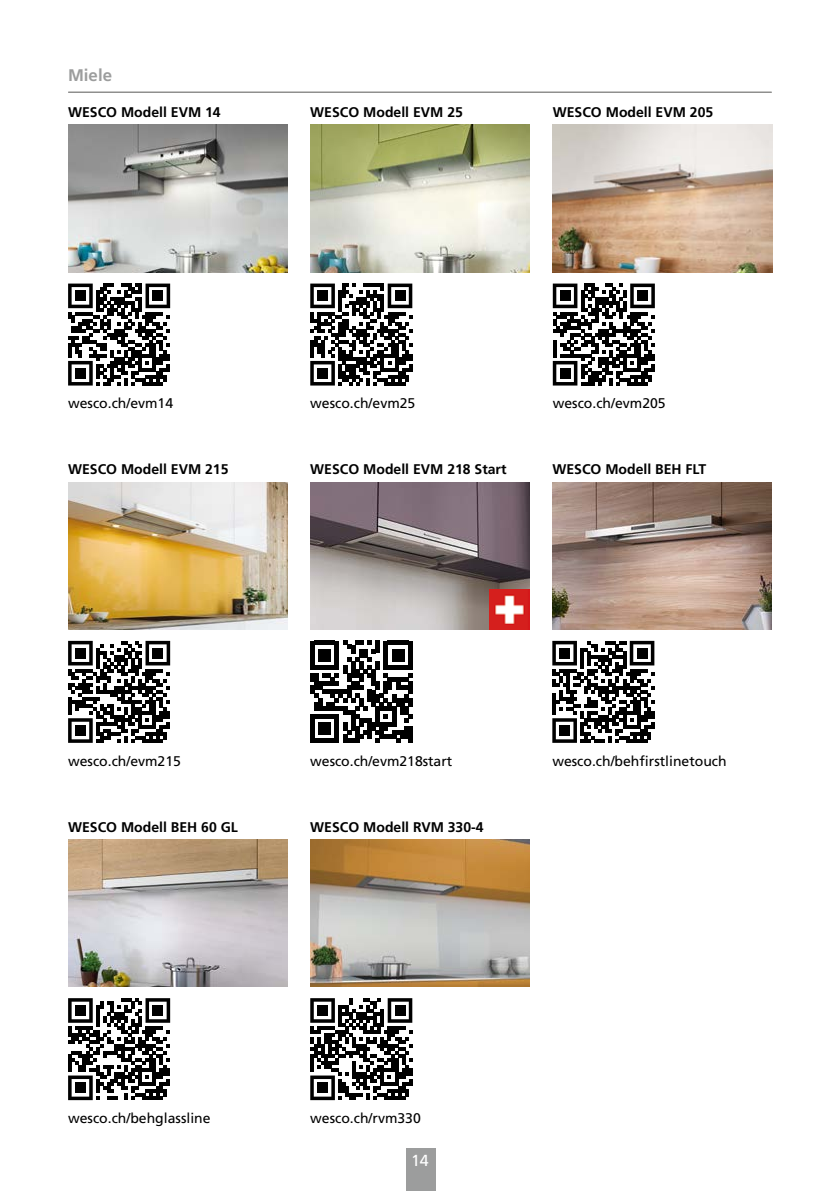
<style>
.page{position:relative;width:840px;height:1191px;background:#fff}
.page>*{position:absolute;margin:0;border:0;box-sizing:border-box;transform-origin:0 0}
.t1{font:700 16.8px "Frutiger LT Pro";color:#9c9d9d}
.t2{font:16px "Frutiger LT Pro";color:#fff}
.t3{font:700 14px "Frutiger LT Pro";color:#000}
.t4{font:14px "Frutiger LT Pro";color:#000}
</style>
<div class="page">
<div style="left:406px;top:1148px;width:29px;height:43px;background:#9c9d9d"></div>
<hr style="left:68px;top:92px;width:703px;height:1px;background:#878786">
<img style="left:310px;top:839px;width:219px;height:147px">
<img style="left:310px;top:125px;width:219px;height:147px">
<img style="left:68px;top:125px;width:219px;height:147px">
<img style="left:552px;top:125px;width:219px;height:147px">
<img style="left:68px;top:482px;width:219px;height:147px">
<img style="left:310px;top:482px;width:219px;height:147px">
<img style="left:552px;top:482px;width:219px;height:147px">
<img style="left:68px;top:839px;width:219px;height:147px">
<img style="left:489px;top:589px;width:40px;height:40px">
<svg style="left:310px;top:998px;width:102px;height:102px"></svg>
<div style="left:317px;top:1005px;width:10px;height:10px;background:#000"></div>
<div style="left:394px;top:1005px;width:11px;height:10px;background:#000"></div>
<div style="left:317px;top:1082px;width:10px;height:11px;background:#000"></div>
<svg style="left:310px;top:283px;width:102px;height:103px"></svg>
<div style="left:317px;top:290px;width:10px;height:11px;background:#000"></div>
<div style="left:394px;top:290px;width:11px;height:11px;background:#000"></div>
<div style="left:317px;top:368px;width:10px;height:10px;background:#000"></div>
<svg style="left:68px;top:283px;width:102px;height:103px"></svg>
<div style="left:75px;top:290px;width:11px;height:11px;background:#000"></div>
<div style="left:152px;top:290px;width:11px;height:11px;background:#000"></div>
<div style="left:75px;top:368px;width:11px;height:10px;background:#000"></div>
<svg style="left:552px;top:283px;width:102px;height:103px"></svg>
<div style="left:559px;top:290px;width:11px;height:11px;background:#000"></div>
<div style="left:637px;top:290px;width:10px;height:11px;background:#000"></div>
<div style="left:559px;top:368px;width:11px;height:10px;background:#000"></div>
<svg style="left:68px;top:641px;width:102px;height:102px"></svg>
<div style="left:75px;top:648px;width:11px;height:10px;background:#000"></div>
<div style="left:152px;top:648px;width:11px;height:10px;background:#000"></div>
<div style="left:75px;top:725px;width:11px;height:11px;background:#000"></div>
<svg style="left:310px;top:641px;width:102px;height:102px"></svg>
<hr style="left:408px;top:726px;width:4px;height:17px;background:#000">
<svg style="left:552px;top:641px;width:102px;height:102px"></svg>
<div style="left:559px;top:648px;width:10px;height:10px;background:#000"></div>
<div style="left:636px;top:648px;width:11px;height:10px;background:#000"></div>
<div style="left:559px;top:725px;width:10px;height:11px;background:#000"></div>
<svg style="left:68px;top:998px;width:102px;height:102px"></svg>
<div style="left:75px;top:1005px;width:11px;height:10px;background:#000"></div>
<div style="left:152px;top:1005px;width:11px;height:10px;background:#000"></div>
<div style="left:75px;top:1082px;width:11px;height:11px;background:#000"></div>
<p class="t1" style="left:68px;top:65px;width:45px">Miele</p>
<p class="t3" style="left:68px;top:104px;width:154px">WESCO Modell EVM 14</p>
<p class="t3" style="left:310px;top:104px;width:154px">WESCO Modell EVM 25</p>
<p class="t3" style="left:552px;top:104px;width:162px">WESCO Modell EVM 205</p>
<p class="t4" style="left:68px;top:395px;width:107px">wesco.ch/evm14</p>
<p class="t4" style="left:310px;top:395px;width:107px">wesco.ch/evm25</p>
<p class="t4" style="left:552px;top:395px;width:114px">wesco.ch/evm205</p>
<p class="t3" style="left:68px;top:461px;width:162px">WESCO Modell EVM 215</p>
<p class="t3" style="left:310px;top:461px;width:198px">WESCO Modell EVM 218 Start</p>
<p class="t3" style="left:552px;top:461px;width:155px">WESCO Modell BEH FLT</p>
<p class="t4" style="left:68px;top:752px;width:114px">wesco.ch/evm215</p>
<p class="t4" style="left:310px;top:752px;width:143px">wesco.ch/evm218start</p>
<p class="t3" style="left:68px;top:818px;width:171px">WESCO Modell BEH 60 GL</p>
<p class="t3" style="left:310px;top:818px;width:175px">WESCO Modell RVM 330-4</p>
<p class="t4" style="left:552px;top:753px;width:176px">wesco.ch/behfirstlinetouch</p>
<p class="t4" style="left:68px;top:1109px;width:144px">wesco.ch/behglassline</p>
<p class="t4" style="left:310px;top:1109px;width:112px">wesco.ch/rvm330</p>
<p class="t2" style="left:411px;top:1151px;width:19px">14</p>
</div>
